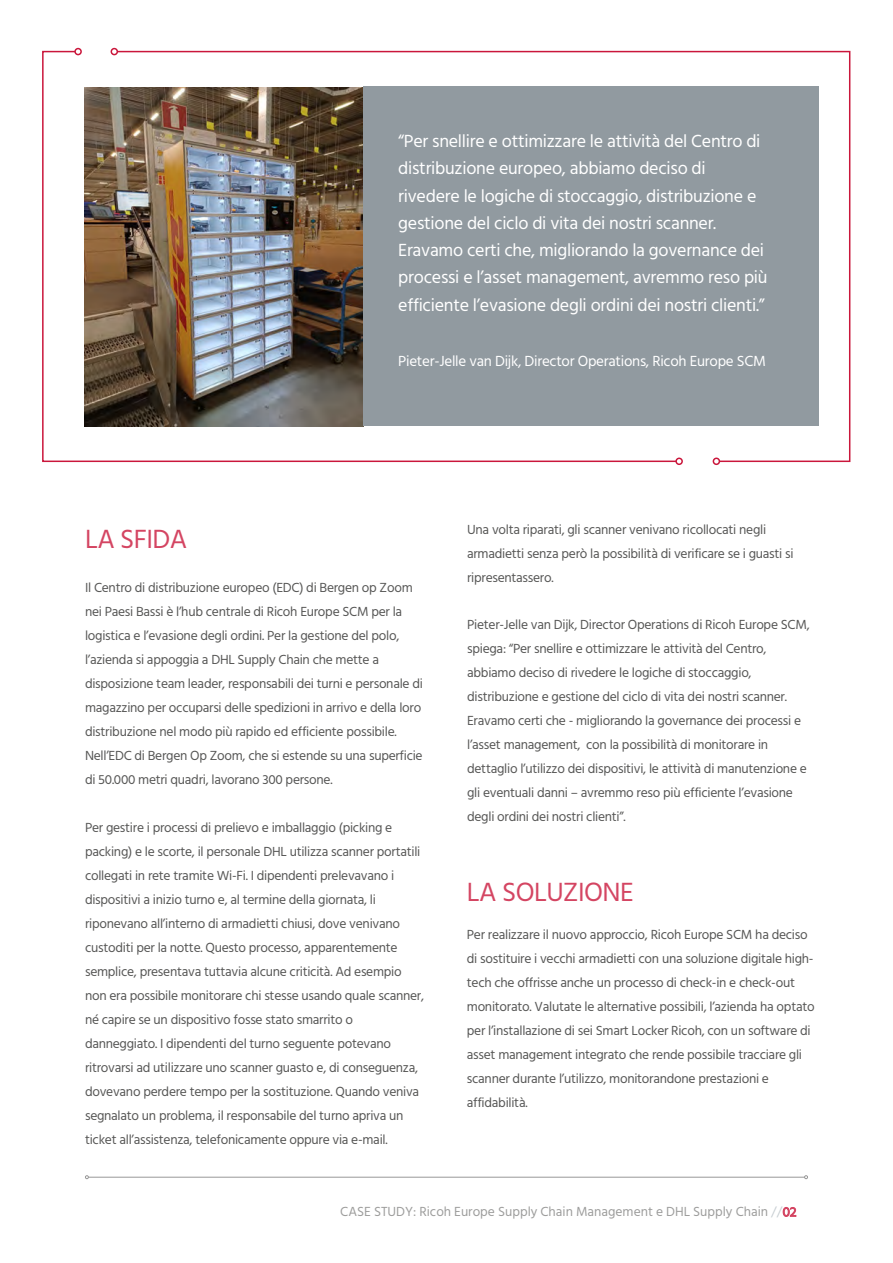
<style>
.page{position:relative;width:893px;height:1263px;background:#fff}
.page>*{position:absolute;margin:0;border:0;box-sizing:border-box;transform-origin:0 0}
.t1{font:27px "Hind";letter-spacing:-.02em;color:#d44562}
.t2{font:18px/27.3px "Hind";letter-spacing:-.015em;color:#fff}
.t3{font:15px "Hind";letter-spacing:-.02em;color:#fff}
.t4{font:13.5px/24px "Hind";letter-spacing:-.02em;color:#575756}
.t5{font:13.5px "Hind";color:#9d9d9c}
.s1{color:#c7ced2}
.s2{color:#d44562}
</style>
<div class="page">
<svg style="left:42px;top:50px;width:74px;height:413px"></svg>
<div style="left:74px;top:48px;width:8px;height:7px;border:2px solid #ca163b;border-radius:50%"></div>
<div style="left:675px;top:458px;width:8px;height:7px;border:2px solid #ca163b;border-radius:50%"></div>
<svg style="left:116px;top:50px;width:735px;height:413px"></svg>
<div style="left:713px;top:458px;width:7px;height:7px;border:2px solid #ca163b;border-radius:50%"></div>
<div style="left:111px;top:48px;width:7px;height:7px;border:2px solid #ca163b;border-radius:50%"></div>
<hr style="left:88px;top:1177px;width:716px;height:1px;background:#878787">
<svg style="left:85px;top:1175px;width:4px;height:4px"></svg>
<svg style="left:804px;top:1175px;width:4px;height:4px"></svg>
<img style="left:85px;top:87px;width:278px;height:339px">
<div style="left:364px;top:87px;width:455px;height:339px;background:#919aa0"></div>
<p class="t2" style="left:398px;top:128px;width:371px">“Per snellire e ottimizzare le attività del Centro di distribuzione europeo, abbiamo deciso di rivedere le logiche di stoccaggio, distribuzione e gestione del ciclo di vita dei nostri scanner.<br>Eravamo certi che, migliorando la governance dei processi e l’asset management, avremmo reso più efficiente l’evasione degli ordini dei nostri clienti.”</p>
<p class="t3" style="left:398px;top:351px;width:369px">Pieter-Jelle van Dijk, Director Operations, Ricoh Europe SCM</p>
<h1 class="t1" style="left:85px;top:521px;width:104px">LA SFIDA</h1>
<p class="t4" style="left:85px;top:576px;width:339px">Il Centro di distribuzione europeo (EDC) di Bergen op Zoom nei Paesi Bassi è l’hub centrale di Ricoh Europe SCM per la logistica e l’evasione degli ordini. Per la gestione del polo, l’azienda si appoggia a DHL Supply Chain che mette a disposizione team leader, responsabili dei turni e personale di magazzino per occuparsi delle spedizioni in arrivo e della loro distribuzione nel modo più rapido ed efficiente possibile.<br>Nell’EDC di Bergen Op Zoom, che si estende su una superficie di 50.000 metri quadri, lavorano 300 persone.</p>
<p class="t4" style="left:85px;top:816px;width:341px">Per gestire i processi di prelievo e imballaggio (picking e packing) e le scorte, il personale DHL utilizza scanner portatili collegati in rete tramite Wi-Fi. I dipendenti prelevavano i dispositivi a inizio turno e, al termine della giornata, li riponevano all’interno di armadietti chiusi, dove venivano custoditi per la notte. Questo processo, apparentemente semplice, presentava tuttavia alcune criticità. Ad esempio non era possibile monitorare chi stesse usando quale scanner, né capire se un dispositivo fosse stato smarrito o danneggiato. I dipendenti del turno seguente potevano ritrovarsi ad utilizzare uno scanner guasto e, di conseguenza, dovevano perdere tempo per la sostituzione. Quando veniva segnalato un problema, il responsabile del turno apriva un ticket all’assistenza, telefonicamente oppure via e-mail.</p>
<p class="t4" style="left:467px;top:518px;width:328px">Una volta riparati, gli scanner venivano ricollocati negli armadietti senza però la possibilità di verificare se i guasti si ripresentassero.</p>
<p class="t4" style="left:467px;top:613px;width:344px">Pieter-Jelle van Dijk, Director Operations di Ricoh Europe SCM, spiega: “Per snellire e ottimizzare le attività del Centro, abbiamo deciso di rivedere le logiche di stoccaggio, distribuzione e gestione del ciclo di vita dei nostri scanner.<br>Eravamo certi che - migliorando la governance dei processi e l’asset management, con la possibilità di monitorare in dettaglio l’utilizzo dei dispositivi, le attività di manutenzione e gli eventuali danni – avremmo reso più efficiente l’evasione degli ordini dei nostri clienti”.</p>
<h1 class="t1" style="left:467px;top:874px;width:168px">LA SOLUZIONE</h1>
<p class="t4" style="left:467px;top:923px;width:349px">Per realizzare il nuovo approccio, Ricoh Europe SCM ha deciso di sostituire i vecchi armadietti con una soluzione digitale high&shy;tech che offrisse anche un processo di check-in e check-out monitorato. Valutate le alternative possibili, l’azienda ha optato per l’installazione di sei Smart Locker Ricoh, con un software di asset management integrato che rende possibile tracciare gli scanner durante l’utilizzo, monitorandone prestazioni e affidabilità.</p>
<p class="t5" style="left:340px;top:1203px;width:458px">CASE STUDY: Ricoh Europe Supply Chain Management e DHL Supply Chain <span class="s1">//</span><span class="s2">02</span></p>
</div>
